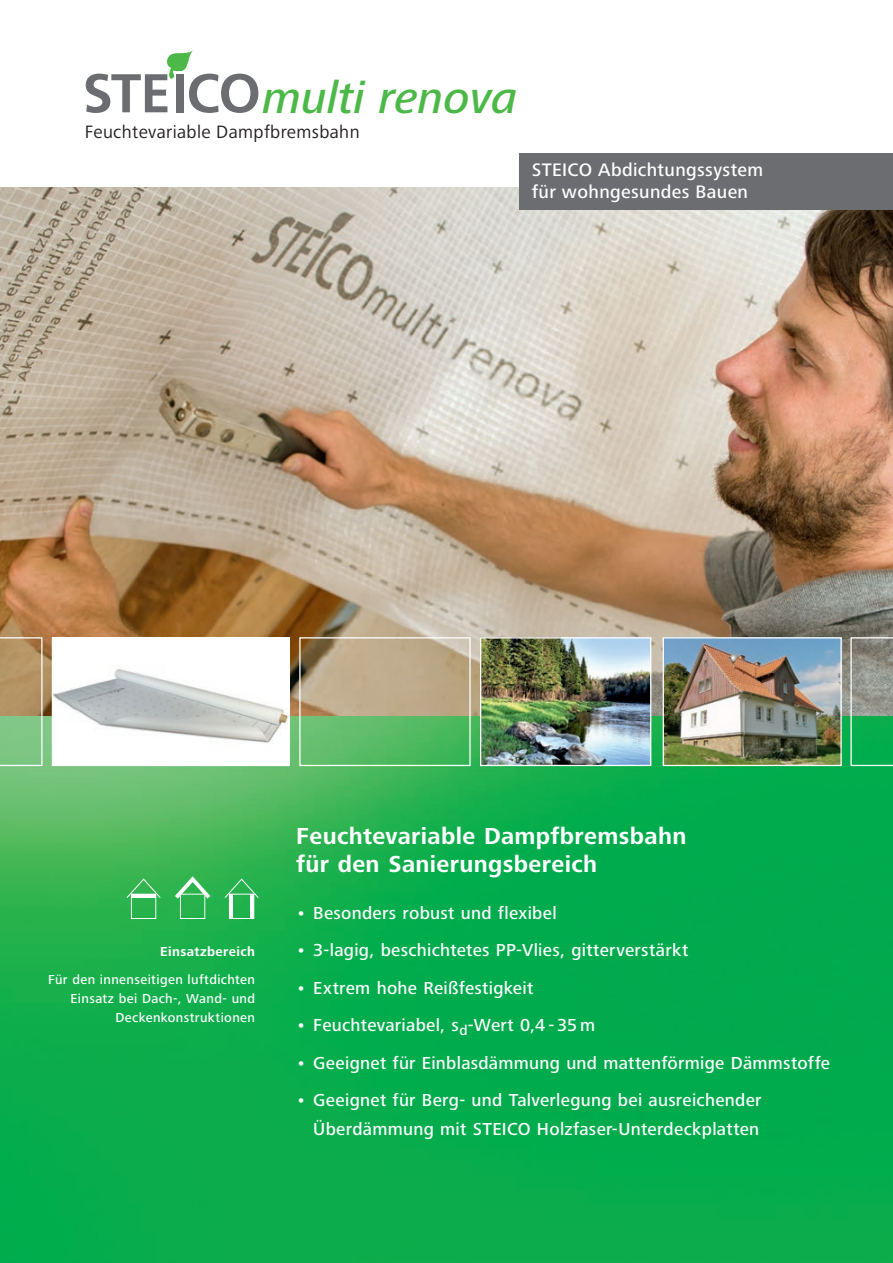
<style>
.page{position:relative;width:893px;height:1263px;background:#fff}
.page>*{position:absolute;margin:0;border:0;box-sizing:border-box;transform-origin:0 0}
.t1{font:italic 500 46.2px "Frutiger Next LTW1 G";color:#4cb848}
.t2{font:700 24px/28.2px "Frutiger Next LTW1 G";letter-spacing:.015em;color:#fff}
.t3{font:500 18.75px/22.5px "Frutiger Next LTW1 G";letter-spacing:.02em;color:#fff}
.t4{font:18.6px "Frutiger Next LTW1 G";letter-spacing:.02em;color:#231f20}
.t5{font:500 18px/28px "Frutiger Next LTW1 G";letter-spacing:.015em;color:#fff;text-align:right}
.t6{font:500 13.5px/18.8px "Frutiger Next LTW1 G";letter-spacing:.03em;color:#fff;text-align:right}
.t7{font:700 13.5px "Frutiger Next LTW1 G";letter-spacing:.03em;color:#fff}
</style>
<div class="page">
<img style="left:0;top:188px;width:893px;height:528px">
<img style="left:0;top:716px;width:893px;height:547px">
<svg style="left:850px;top:637px;width:43px;height:129px;background:#62a077"></svg>
<svg style="left:0;top:637px;width:43px;height:129px;background:#a3a976"></svg>
<div style="left:299px;top:637px;width:172px;height:129px;border:1px solid #fff"></div>
<img style="left:482px;top:639px;width:167px;height:125px">
<div style="left:480px;top:637px;width:171px;height:129px;border:1px solid #fff"></div>
<img style="left:665px;top:639px;width:175px;height:125px">
<div style="left:663px;top:637px;width:179px;height:129px;border:1px solid #fff"></div>
<img style="left:54px;top:639px;width:234px;height:125px">
<svg style="left:86px;top:50px;width:172px;height:63px"></svg>
<div style="left:519px;top:153px;width:374px;height:57px;background:#6c6d70"></div>
<svg style="left:224px;top:878px;width:35px;height:41px"></svg>
<svg style="left:171px;top:873px;width:43px;height:46px;background:#47bd65"></svg>
<svg style="left:126px;top:878px;width:35px;height:41px"></svg>
<h1 class="t1" style="left:263px;top:71px;width:256px">multi renova</h1>
<p class="t4" style="left:85px;top:121px;width:276px">Feuchtevariable Dampfbremsbahn</p>
<p class="t3" style="left:532px;top:159px;width:233px">STEICO Abdichtungssystem für wohngesundes Bauen</p>
<p class="t7" style="left:160px;top:944px;width:96px">Einsatzbereich</p>
<p class="t6" style="left:48px;top:971px;width:208px">Für den innenseitigen luftdichten<br>Einsatz bei Dach-, Wand- und<br>Deckenkonstruktionen</p>
<h2 class="t2" style="left:296px;top:822px;width:392px">Feuchtevariable Dampfbremsbahn für den Sanierungsbereich</h2>
<p class="t5" style="left:296px;top:899px;width:262px">• Besonders robust und flexibel</p>
<p class="t5" style="left:296px;top:937px;width:394px">• 3-lagig, beschichtetes PP-Vlies, gitterverstärkt</p>
<p class="t5" style="left:296px;top:974px;width:239px">• Extrem hohe Reißfestigkeit</p>
<p class="t5" style="left:296px;top:1012px;width:301px">• Feuchtevariabel, s<sub>d</sub>-Wert 0,4 - 35 m</p>
<p class="t5" style="left:296px;top:1049px;width:535px">• Geeignet für Einblasdämmung und mattenförmige Dämmstoffe</p>
<p class="t5" style="left:296px;top:1087px;width:467px">• Geeignet für Berg- und Talverlegung bei ausreichender<br>Überdämmung mit STEICO Holzfaser-Unterdeckplatten</p>
</div>
